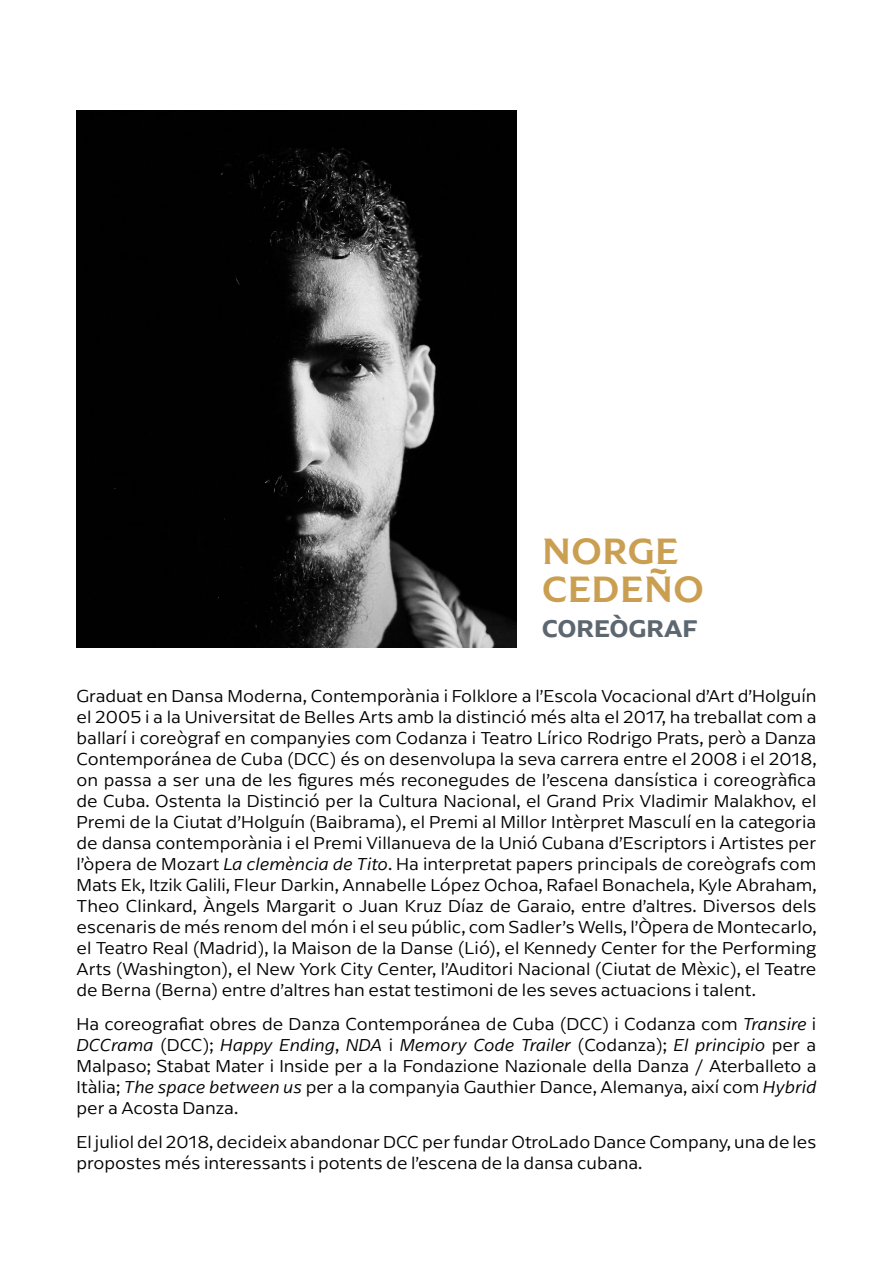
<style>
.page{position:relative;width:893px;height:1263px;background:#fff}
.page>*{position:absolute;margin:0;border:0;box-sizing:border-box;transform-origin:0 0}
.t1{font:700 36.3px/38.2px "Perelada";color:#cb9f51}
.t2{font:600 25.2px "Arpona Sans";color:#5d6770}
.t3{font:300 18px/21px "Arpona Sans";color:#000;text-align:justify}
.s1{font-style:italic}
</style>
<div class="page">
<img style="left:77px;top:111px;width:439px;height:537px">
<h1 class="t1" style="left:542px;top:532px;width:164px">NORGE<br>CEDEÑO</h1>
<h2 class="t2" style="left:542px;top:611px;width:158px">COREÒGRAF</h2>
<p class="t3" style="left:77px;top:685px;width:741px">Graduat en Dansa Moderna, Contemporània i Folklore a l’Escola Vocacional d’Art d’Holguín el 2005 i a la Universitat de Belles Arts amb la distinció més alta el 2017, ha treballat com a ballarí i coreògraf en companyies com Codanza i Teatro Lírico Rodrigo Prats, però a Danza Contemporánea de Cuba (DCC) és on desenvolupa la seva carrera entre el 2008 i el 2018, on passa a ser una de les figures més reconegudes de l’escena dansística i coreogràfica de Cuba. Ostenta la Distinció per la Cultura Nacional, el Grand Prix Vladimir Malakhov, el Premi de la Ciutat d’Holguín (Baibrama), el Premi al Millor Intèrpret Masculí en la categoria de dansa contemporània i el Premi Villanueva de la Unió Cubana d’Escriptors i Artistes per l’òpera de Mozart <span class="s1">La clemència de Tito</span>. Ha interpretat papers principals de coreògrafs com Mats Ek, Itzik Galili, Fleur Darkin, Annabelle López Ochoa, Rafael Bonachela, Kyle Abraham, Theo Clinkard, Àngels Margarit o Juan Kruz Díaz de Garaio, entre d’altres. Diversos dels escenaris de més renom del món i el seu públic, com Sadler’s Wells, l’Òpera de Montecarlo, el Teatro Real (Madrid), la Maison de la Danse (Lió), el Kennedy Center for the Performing Arts (Washington), el New York City Center, l’Auditori Nacional (Ciutat de Mèxic), el Teatre de Berna (Berna) entre d’altres han estat testimoni de les seves actuacions i talent.</p>
<p class="t3" style="left:77px;top:1013px;width:741px">Ha coreografiat obres de Danza Contemporánea de Cuba (DCC) i Codanza com <span class="s1">Transire</span> i <span class="s1">DCCrama</span> (DCC); <span class="s1">Happy Ending</span>, <span class="s1">NDA</span> i <span class="s1">Memory Code Trailer</span> (Codanza); <span class="s1">El principio</span> per a Malpaso; Stabat Mater i Inside per a la Fondazione Nazionale della Danza / Aterballeto a Itàlia; <span class="s1">The space between us</span> per a la companyia Gauthier Dance, Alemanya, així com <span class="s1">Hybrid </span>per a Acosta Danza.</p>
<p class="t3" style="left:77px;top:1131px;width:741px">El juliol del 2018, decideix abandonar DCC per fundar OtroLado Dance Company, una de les propostes més interessants i potents de l’escena de la dansa cubana.</p>
</div>
